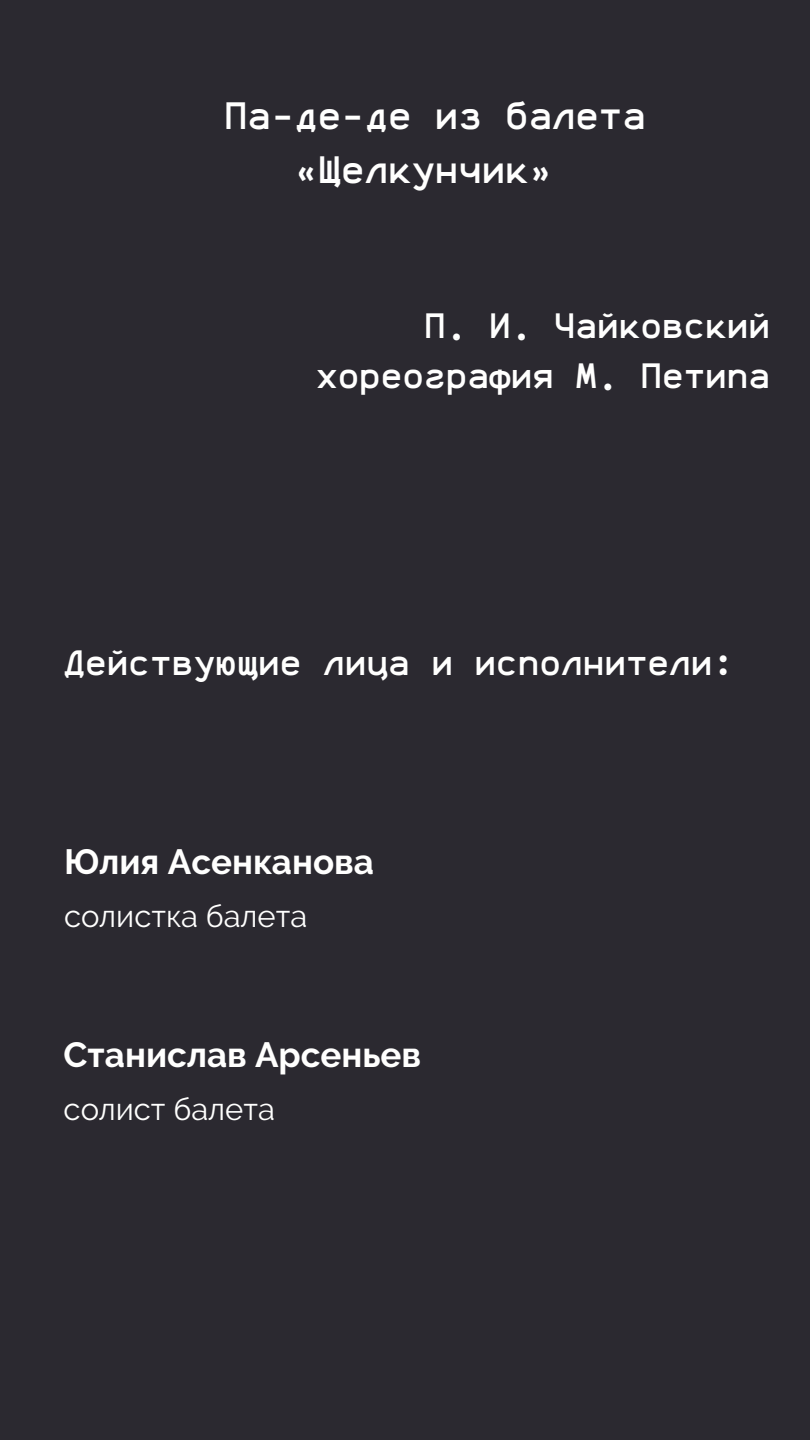
<style>
.page{position:relative;width:810px;height:1440px;background:#2b2930}
.page>*{position:absolute;margin:0;border:0;box-sizing:border-box;transform-origin:0 0}
.t1{font:39px/54px "Anka Coder b";color:#fffffe}
.t2{font:36px/50.2px "Anka Coder b";color:#fffffe;text-align:right}
.t3{font:700 35px "Raleway";color:#fffffe}
.t4{font:31px "Raleway";color:#fffffe}
</style>
<div class="page">
<p class="t1" style="left:294px;top:91px;width:353px;text-indent:-70px">Па-де-де из балета «Щелкунчик»</p>
<p class="t2" style="left:316px;top:302px;width:456px">П. И. Чайковский хореография М. Петипа</p>
<p class="t2" style="left:64px;top:639px;width:672px">Действующие лица и исполнители:</p>
<p class="t3" style="left:64px;top:841px;width:311px">Юлия Асенканова</p>
<p class="t4" style="left:64px;top:898px;width:245px">солистка балета</p>
<p class="t3" style="left:64px;top:1034px;width:359px">Станислав Арсеньев</p>
<p class="t4" style="left:64px;top:1091px;width:213px">солист балета</p>
</div>
